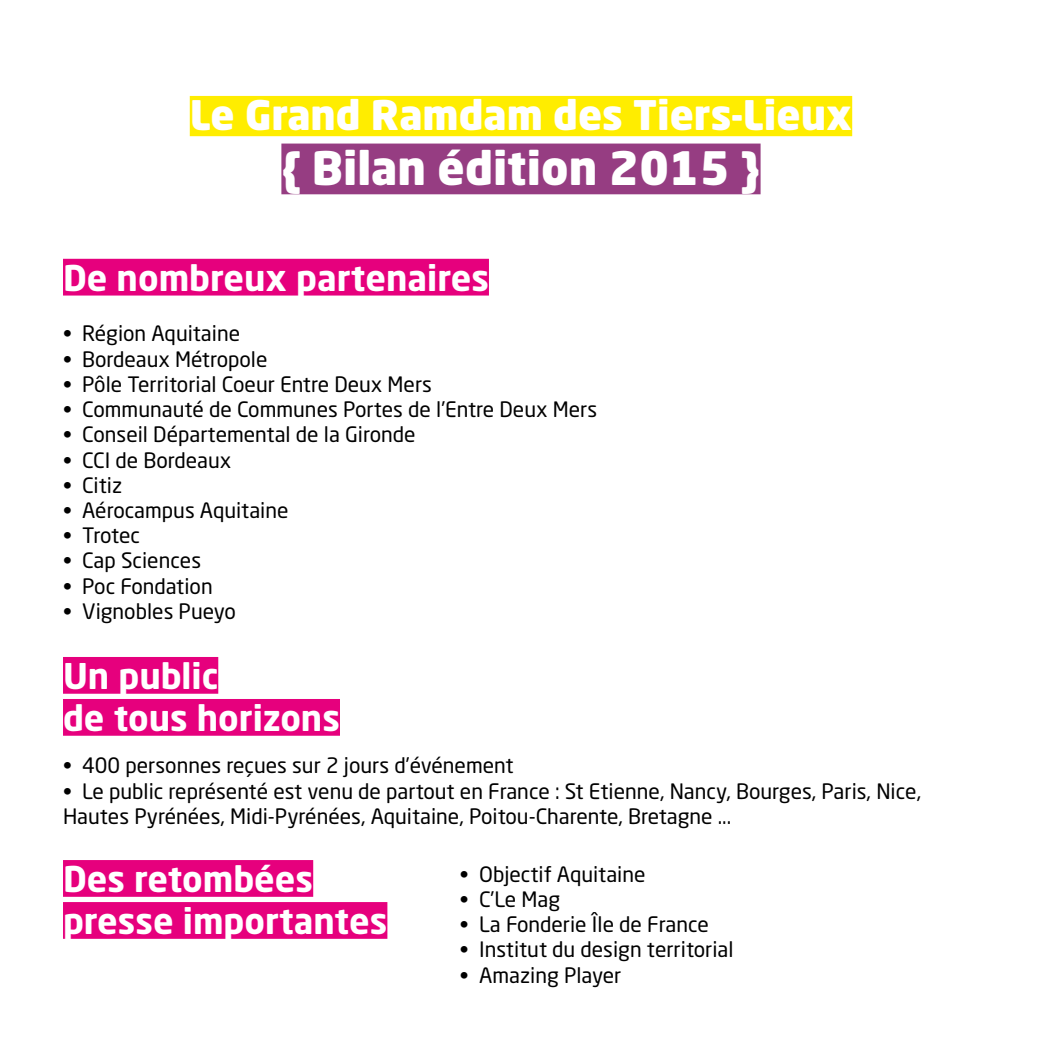
<style>
.page{position:relative;width:1042px;height:1042px;background:#fff}
.page>*{position:absolute;margin:0;border:0;box-sizing:border-box;transform-origin:0 0}
.t1{font:900 45.5px "Neo Sans Std";color:#fff}
.t2{font:900 40.25px "Neo Sans Std";color:#fff}
.t3{font:700 35px/42px "Neo Sans Std";color:#fff}
.t4{font:21px/25.2px "Neo Sans Std";color:#000}
</style>
<div class="page">
<div style="left:190px;top:96px;width:662px;height:40px;background:#ffed00"></div>
<div style="left:281px;top:144px;width:479px;height:50px;background:#963d82"></div>
<div style="left:63px;top:259px;width:426px;height:36px;background:#e6007d"></div>
<div style="left:63px;top:657px;width:155px;height:37px;background:#e6007d"></div>
<div style="left:63px;top:699px;width:277px;height:37px;background:#e6007d"></div>
<div style="left:63px;top:860px;width:250px;height:37px;background:#e6007d"></div>
<div style="left:63px;top:902px;width:324px;height:37px;background:#e6007d"></div>
<h2 class="t2" style="left:190px;top:89px;width:664px">Le Grand Ramdam des Tiers-Lieux</h2>
<h1 class="t1" style="left:281px;top:138px;width:481px">{ Bilan édition 2015 }</h1>
<h3 class="t3" style="left:63px;top:256px;width:427px">De nombreux partenaires</h3>
<p class="t4" style="left:63px;top:321px;width:179px">• Région Aquitaine</p>
<p class="t4" style="left:63px;top:346px;width:206px">• Bordeaux Métropole</p>
<p class="t4" style="left:63px;top:371px;width:370px">• Pôle Territorial Coeur Entre Deux Mers</p>
<p class="t4" style="left:63px;top:396px;width:536px">• Communauté de Communes Portes de l’Entre Deux Mers</p>
<p class="t4" style="left:63px;top:422px;width:354px">• Conseil Départemental de la Gironde</p>
<p class="t4" style="left:63px;top:447px;width:170px">• CCI de Bordeaux</p>
<p class="t4" style="left:63px;top:472px;width:61px">• Citiz</p>
<p class="t4" style="left:63px;top:497px;width:227px">• Aérocampus Aquitaine</p>
<p class="t4" style="left:63px;top:522px;width:79px">• Trotec</p>
<p class="t4" style="left:63px;top:548px;width:140px">• Cap Sciences</p>
<p class="t4" style="left:63px;top:573px;width:151px">• Poc Fondation</p>
<p class="t4" style="left:63px;top:598px;width:174px">• Vignobles Pueyo</p>
<h3 class="t3" style="left:63px;top:654px;width:278px">Un public<br>de tous horizons</h3>
<p class="t4" style="left:63px;top:752px;width:452px">• 400 personnes reçues sur 2 jours d’événement</p>
<p class="t4" style="left:63px;top:778px;width:859px">• Le public représenté est venu de partout en France : St Etienne, Nancy, Bourges, Paris, Nice,<br>Hautes Pyrénées, Midi-Pyrénées, Aquitaine, Poitou-Charente, Bretagne ...</p>
<h3 class="t3" style="left:63px;top:857px;width:326px">Des retombées presse importantes</h3>
<p class="t4" style="left:460px;top:861px;width:187px">• Objectif Aquitaine</p>
<p class="t4" style="left:460px;top:886px;width:102px">• C’Le Mag</p>
<p class="t4" style="left:460px;top:911px;width:250px">• La Fonderie Île de France</p>
<p class="t4" style="left:460px;top:936px;width:275px">• Institut du design territorial</p>
<p class="t4" style="left:460px;top:962px;width:163px">• Amazing Player</p>
</div>
